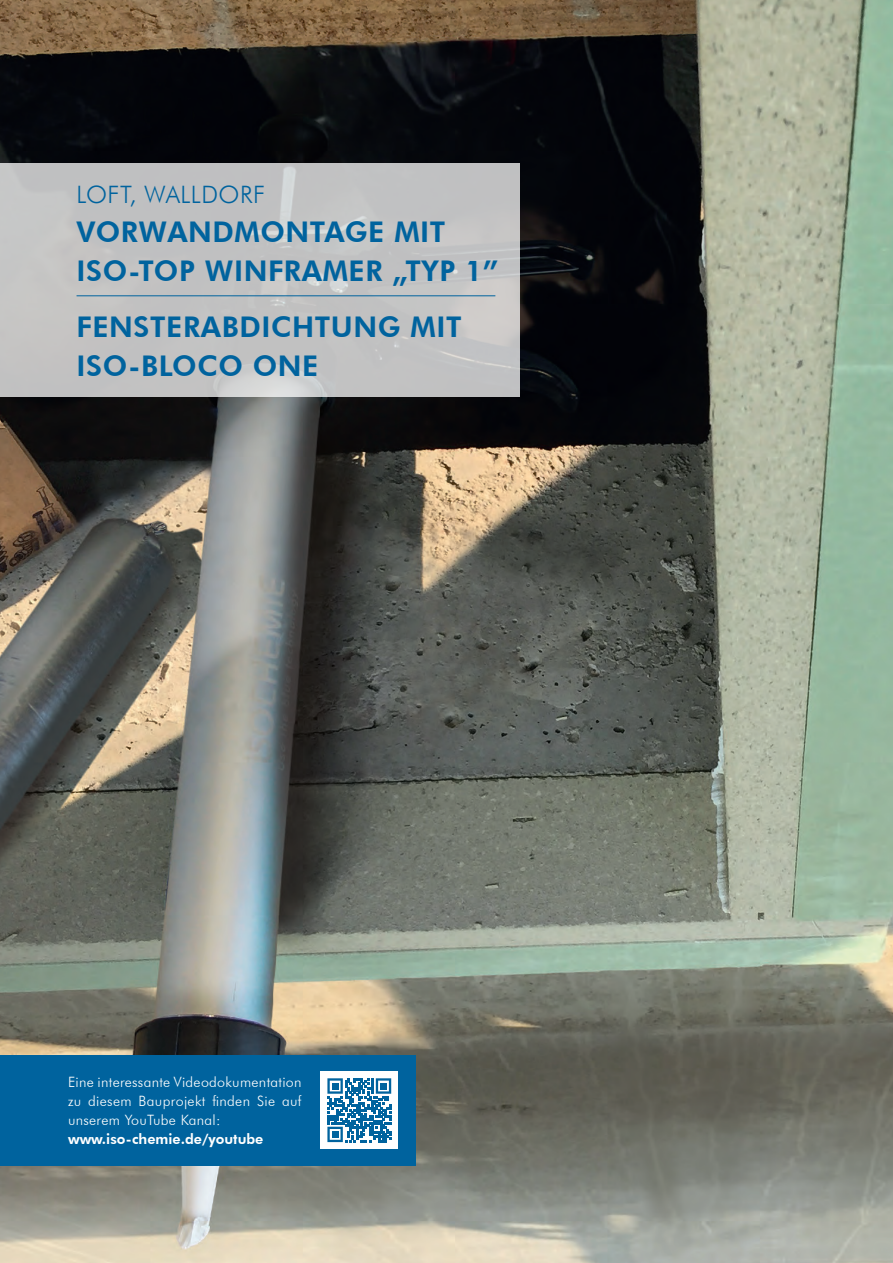
<style>
.page{position:relative;width:893px;height:1263px;background:#fff}
.page>*{position:absolute;margin:0;border:0;box-sizing:border-box;transform-origin:0 0}
.t1{font:800 28.5px/39px "Futura BT";letter-spacing:.02em;color:#00639e}
.t2{font:300 24px "Futura BT";letter-spacing:.02em;color:#00639e}
.t3{font:300 14.25px/18.8px "Futura BT";letter-spacing:.025em;color:#fff;text-align:justify}
.t4{font:800 14.25px "Futura BT";color:#fff}
</style>
<div class="page">
<img style="left:0;top:0;width:893px;height:1263px">
<div style="left:0;top:1055px;width:416px;height:110px;background:#00639e"></div>
<div style="left:321px;top:1071px;width:77px;height:78px;background:#fff"></div>
<svg style="left:327px;top:1078px;width:64px;height:64px"></svg>
<div style="left:380px;top:1083px;width:7px;height:6px;background:#00639e"></div>
<div style="left:332px;top:1131px;width:6px;height:7px;background:#00639e"></div>
<svg style="left:0;top:163px;width:520px;height:234px;background:#c2c2c3"></svg>
<hr style="left:77px;top:296px;width:418px;height:1px;background:#00639e">
<h2 class="t2" style="left:77px;top:179px;width:190px">LOFT, WALLDORF</h2>
<h1 class="t1" style="left:77px;top:212px;width:423px">VORWANDMONTAGE MIT<br>ISO-TOP WINFRAMER „TYP 1”</h1>
<h1 class="t1" style="left:77px;top:307px;width:386px">FENSTERABDICHTUNG MIT<br>ISO-BLOCO ONE</h1>
<p class="t3" style="left:68px;top:1073px;width:235px">Eine interessante Videodokumentation zu diesem Bauprojekt finden Sie auf unserem YouTube Kanal:</p>
<p class="t4" style="left:68px;top:1130px;width:197px">www.iso-chemie.de/youtube</p>
</div>
